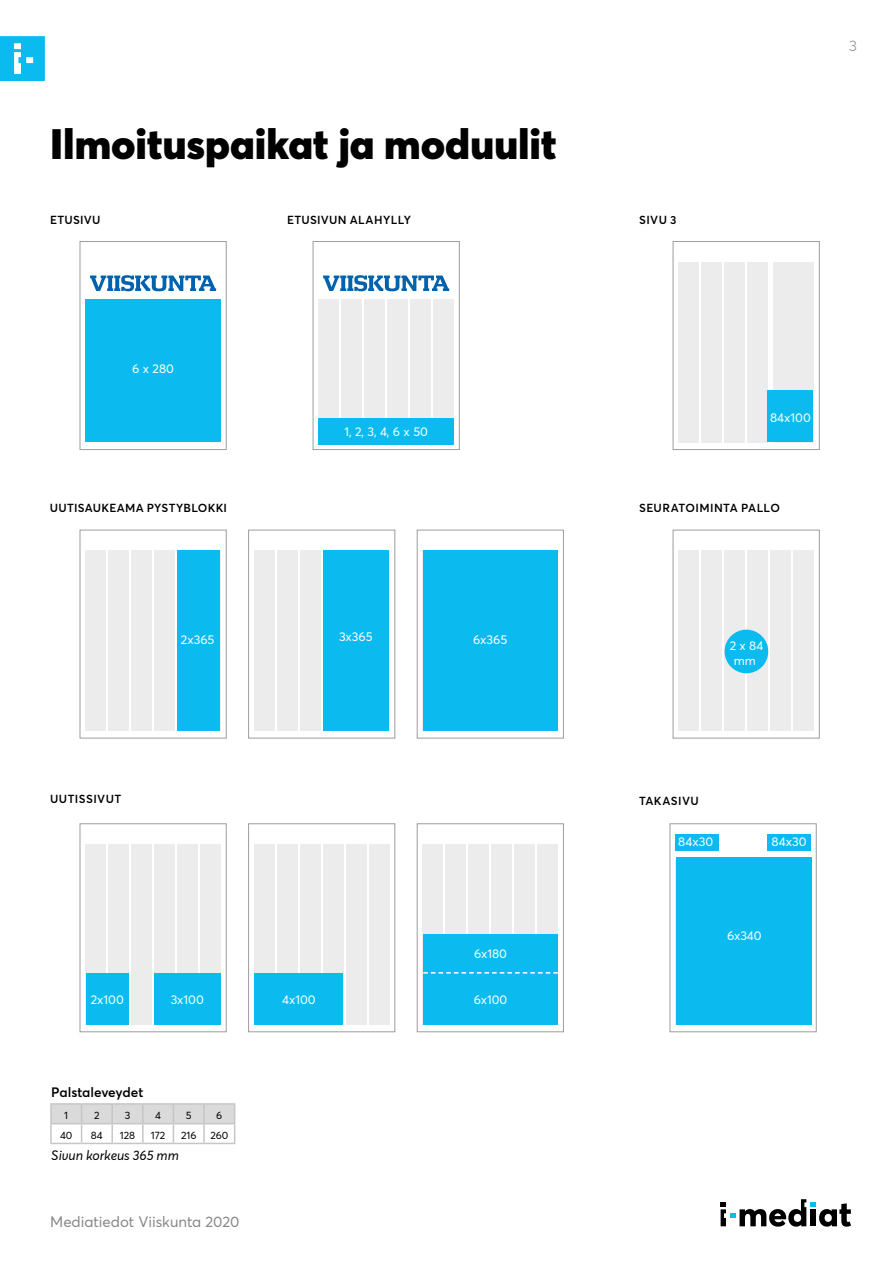
<style>
.page{position:relative;width:893px;height:1263px;background:#fff}
.page>*{position:absolute;margin:0;border:0;box-sizing:border-box;transform-origin:0 0}
.t1{font:900 42px "Averta PE";color:#000}
.t2{font:15px "Averta PE";color:#878787}
.t3{font:300 15px "Averta PE";color:#878787}
.t4{font:italic 13.5px "Averta PE";color:#000}
.t5{font:600 13.5px "Averta PE";color:#000}
.t6{font:12.45px/15px "Averta PE";color:#fff;text-align:center}
.t7{font:600 11.55px "Averta PE";letter-spacing:.03em;color:#000}
.t8{font:10.5px "Averta PE";color:#000}
</style>
<div class="page">
<svg style="left:721px;top:1199px;width:130px;height:27px"></svg>
<svg style="left:0;top:36px;width:45px;height:45px;background:#26c2f0"></svg>
<hr style="left:50px;top:1103px;width:32px;height:2px;background:#c6c6c6">
<hr style="left:82px;top:1103px;width:30px;height:2px;background:#c6c6c6">
<hr style="left:112px;top:1103px;width:31px;height:2px;background:#c6c6c6">
<hr style="left:143px;top:1103px;width:30px;height:2px;background:#c6c6c6">
<hr style="left:173px;top:1103px;width:31px;height:2px;background:#c6c6c6">
<hr style="left:204px;top:1103px;width:31px;height:2px;background:#c6c6c6">
<hr style="left:50px;top:1143px;width:32px;height:1px;background:#c6c6c6">
<hr style="left:82px;top:1143px;width:30px;height:1px;background:#c6c6c6">
<hr style="left:112px;top:1143px;width:31px;height:1px;background:#c6c6c6">
<hr style="left:143px;top:1143px;width:30px;height:1px;background:#c6c6c6">
<hr style="left:173px;top:1143px;width:31px;height:1px;background:#c6c6c6">
<hr style="left:204px;top:1143px;width:31px;height:1px;background:#c6c6c6">
<svg style="left:50px;top:1104px;width:185px;height:39px"></svg>
<hr style="left:204px;top:1123px;width:31px;height:1px;background:#c6c6c6">
<div style="left:80px;top:530px;width:146px;height:208px;border:1px solid #9d9d9c"></div>
<div style="left:85px;top:550px;width:21px;height:181px;background:#ececec"></div>
<div style="left:108px;top:550px;width:21px;height:181px;background:#ececec"></div>
<div style="left:131px;top:550px;width:21px;height:181px;background:#ececec"></div>
<div style="left:154px;top:550px;width:21px;height:181px;background:#ececec"></div>
<div style="left:200px;top:550px;width:21px;height:181px;background:#ececec"></div>
<div style="left:80px;top:241px;width:146px;height:209px;border:1px solid #9d9d9c"></div>
<div style="left:85px;top:299px;width:136px;height:143px;background:#0bbbef"></div>
<div style="left:313px;top:241px;width:146px;height:209px;border:1px solid #9d9d9c"></div>
<div style="left:319px;top:299px;width:20px;height:143px;background:#ececec"></div>
<div style="left:341px;top:299px;width:21px;height:143px;background:#ececec"></div>
<div style="left:364px;top:299px;width:21px;height:143px;background:#ececec"></div>
<div style="left:387px;top:299px;width:21px;height:143px;background:#ececec"></div>
<div style="left:410px;top:299px;width:21px;height:143px;background:#ececec"></div>
<div style="left:433px;top:299px;width:21px;height:143px;background:#ececec"></div>
<div style="left:318px;top:418px;width:136px;height:26px;background:#0bbbef"></div>
<div style="left:673px;top:241px;width:146px;height:209px;border:1px solid #9d9d9c"></div>
<div style="left:678px;top:262px;width:21px;height:180px;background:#ececec"></div>
<div style="left:701px;top:262px;width:21px;height:180px;background:#ececec"></div>
<div style="left:724px;top:262px;width:21px;height:180px;background:#ececec"></div>
<div style="left:747px;top:262px;width:21px;height:180px;background:#ececec"></div>
<div style="left:773px;top:262px;width:41px;height:180px;background:#ececec"></div>
<div style="left:768px;top:391px;width:45px;height:51px;background:#0bbbef"></div>
<div style="left:177px;top:550px;width:43px;height:180px;background:#0bbbef"></div>
<div style="left:248px;top:823px;width:147px;height:209px;border:1px solid #9d9d9c"></div>
<div style="left:254px;top:844px;width:20px;height:180px;background:#ececec"></div>
<div style="left:277px;top:844px;width:20px;height:180px;background:#ececec"></div>
<div style="left:300px;top:844px;width:20px;height:180px;background:#ececec"></div>
<div style="left:323px;top:844px;width:20px;height:180px;background:#ececec"></div>
<div style="left:346px;top:844px;width:20px;height:180px;background:#ececec"></div>
<div style="left:369px;top:844px;width:20px;height:180px;background:#ececec"></div>
<div style="left:254px;top:973px;width:89px;height:51px;background:#0bbbef"></div>
<div style="left:80px;top:823px;width:146px;height:209px;border:1px solid #9d9d9c"></div>
<div style="left:85px;top:844px;width:21px;height:180px;background:#ececec"></div>
<div style="left:108px;top:844px;width:21px;height:180px;background:#ececec"></div>
<div style="left:131px;top:844px;width:21px;height:180px;background:#ececec"></div>
<div style="left:154px;top:844px;width:21px;height:180px;background:#ececec"></div>
<div style="left:177px;top:844px;width:21px;height:180px;background:#ececec"></div>
<div style="left:200px;top:844px;width:21px;height:180px;background:#ececec"></div>
<div style="left:86px;top:973px;width:43px;height:51px;background:#0bbbef"></div>
<div style="left:154px;top:973px;width:66px;height:51px;background:#0bbbef"></div>
<div style="left:248px;top:530px;width:147px;height:208px;border:1px solid #9d9d9c"></div>
<div style="left:254px;top:550px;width:20px;height:181px;background:#ececec"></div>
<div style="left:277px;top:550px;width:20px;height:181px;background:#ececec"></div>
<div style="left:300px;top:550px;width:20px;height:181px;background:#ececec"></div>
<div style="left:323px;top:550px;width:66px;height:180px;background:#0bbbef"></div>
<div style="left:417px;top:530px;width:147px;height:208px;border:1px solid #9d9d9c"></div>
<div style="left:537px;top:550px;width:21px;height:181px;background:#0bbbef"></div>
<div style="left:423px;top:550px;width:134px;height:180px;background:#0bbbef"></div>
<div style="left:673px;top:530px;width:146px;height:208px;border:1px solid #9d9d9c"></div>
<div style="left:678px;top:550px;width:21px;height:181px;background:#ececec"></div>
<div style="left:701px;top:550px;width:21px;height:181px;background:#ececec"></div>
<div style="left:724px;top:550px;width:21px;height:181px;background:#ececec"></div>
<div style="left:747px;top:550px;width:21px;height:181px;background:#ececec"></div>
<div style="left:770px;top:550px;width:21px;height:181px;background:#ececec"></div>
<div style="left:793px;top:550px;width:21px;height:181px;background:#ececec"></div>
<div style="left:725px;top:630px;width:43px;height:43px;background:#0bbbef;border-radius:50%"></div>
<div style="left:670px;top:823px;width:146px;height:209px;border:1px solid #9d9d9c"></div>
<div style="left:675px;top:859px;width:21px;height:165px;background:#ececec"></div>
<div style="left:676px;top:857px;width:136px;height:167px;background:#0bbbef"></div>
<div style="left:675px;top:834px;width:43px;height:17px;background:#0bbbef"></div>
<div style="left:768px;top:834px;width:43px;height:17px;background:#0bbbef"></div>
<div style="left:417px;top:823px;width:147px;height:209px;border:1px solid #9d9d9c"></div>
<div style="left:423px;top:844px;width:20px;height:180px;background:#ececec"></div>
<div style="left:446px;top:844px;width:20px;height:180px;background:#ececec"></div>
<div style="left:469px;top:844px;width:20px;height:180px;background:#ececec"></div>
<div style="left:491px;top:844px;width:21px;height:180px;background:#ececec"></div>
<div style="left:514px;top:844px;width:21px;height:180px;background:#ececec"></div>
<div style="left:537px;top:844px;width:21px;height:180px;background:#ececec"></div>
<div style="left:423px;top:934px;width:135px;height:90px;background:#0bbbef"></div>
<svg style="left:423px;top:972px;width:135px;height:1px"></svg>
<svg style="left:90px;top:275px;width:126px;height:16px"></svg>
<svg style="left:323px;top:275px;width:126px;height:16px"></svg>
<h1 class="t1" style="left:50px;top:114px;width:508px">Ilmoituspaikat ja moduulit</h1>
<p class="t7" style="left:50px;top:212px;width:52px">ETUSIVU</p>
<p class="t7" style="left:287px;top:212px;width:125px">ETUSIVUN ALAHYLLY</p>
<p class="t7" style="left:639px;top:212px;width:39px">SIVU 3</p>
<p class="t3" style="left:849px;top:35px;width:9px">3</p>
<p class="t6" style="left:132px;top:361px;width:43px">6 x 280</p>
<p class="t7" style="left:50px;top:499px;width:179px">UUTISAUKEAMA PYSTYBLOKKI</p>
<p class="t6" style="left:181px;top:632px;width:35px">2x365</p>
<p class="t6" style="left:344px;top:423px;width:85px">1, 2, 3, 4, 6 x 50</p>
<p class="t6" style="left:339px;top:629px;width:35px">3x365</p>
<p class="t6" style="left:473px;top:632px;width:36px">6x365</p>
<p class="t7" style="left:50px;top:790px;width:73px">UUTISSIVUT</p>
<p class="t6" style="left:91px;top:992px;width:35px">2x100</p>
<p class="t6" style="left:171px;top:992px;width:35px">3x100</p>
<p class="t6" style="left:282px;top:992px;width:35px">4x100</p>
<p class="t5" style="left:51px;top:1083px;width:93px">Palstaleveydet</p>
<p class="t8" style="left:64px;top:1108px;width:5px">1</p>
<p class="t8" style="left:94px;top:1108px;width:7px">2</p>
<p class="t8" style="left:125px;top:1108px;width:7px">3</p>
<p class="t8" style="left:155px;top:1108px;width:7px">4</p>
<p class="t8" style="left:186px;top:1108px;width:7px">5</p>
<p class="t8" style="left:216px;top:1108px;width:8px">6</p>
<p class="t8" style="left:60px;top:1128px;width:14px">40</p>
<p class="t8" style="left:91px;top:1128px;width:13px">84</p>
<p class="t8" style="left:120px;top:1128px;width:17px">128</p>
<p class="t8" style="left:151px;top:1128px;width:16px">172</p>
<p class="t8" style="left:181px;top:1128px;width:17px">216</p>
<p class="t8" style="left:210px;top:1128px;width:19px">260</p>
<p class="t4" style="left:51px;top:1145px;width:129px">Sivun korkeus 365 mm</p>
<p class="t2" style="left:50px;top:1212px;width:191px">Mediatiedot Viiskunta 2020</p>
<p class="t6" style="left:474px;top:946px;width:34px">6x180</p>
<p class="t6" style="left:474px;top:992px;width:35px">6x100</p>
<p class="t6" style="left:770px;top:410px;width:42px">84x100</p>
<p class="t7" style="left:639px;top:499px;width:142px">SEURATOIMINTA PALLO</p>
<p class="t6" style="left:730px;top:638px;width:35px">2 x 84 mm</p>
<p class="t7" style="left:639px;top:793px;width:61px">TAKASIVU</p>
<p class="t6" style="left:678px;top:834px;width:36px">84x30</p>
<p class="t6" style="left:772px;top:834px;width:36px">84x30</p>
<p class="t6" style="left:727px;top:927px;width:36px">6x340</p>
</div>
